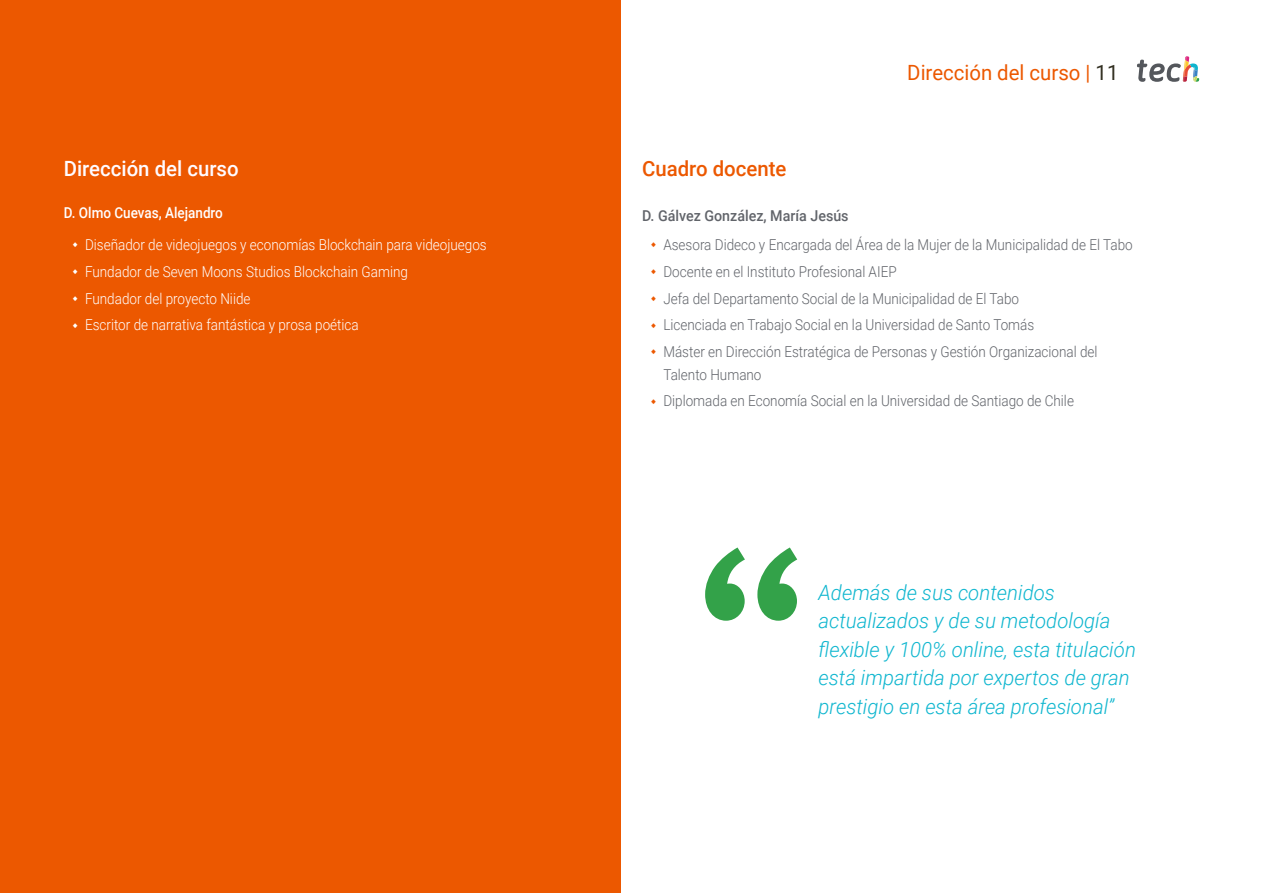
<style>
.page{position:relative;width:1263px;height:893px;background:#fff}
.page>*{position:absolute;margin:0;border:0;box-sizing:border-box;transform-origin:0 0}
.t1{font:italic 300 21px/28.5px "Roboto";color:#0fb6cf}
.t2{font:21px "Roboto";color:#ec5800}
.t3{font:500 21px "Roboto";color:#fffbff}
.t4{font:500 21px "Roboto";color:#ec5800}
.t5{font:300 15px/26.7px "Roboto";color:#61646a;scale:.9 1}
.t6{font:300 15px/26.7px "Roboto";color:#fff;scale:.9 1}
.t7{font:500 15px "Roboto";color:#61646a;scale:.95 1}
.t8{font:500 15px "Roboto";color:#fff;scale:.9 1}
.s1{color:#312e20}
</style>
<div class="page">
<div style="left:0;top:0;width:621px;height:893px;background:#ec5800"></div>
<svg style="left:1137px;top:56px;width:62px;height:26px"></svg>
<svg style="left:705px;top:547px;width:92px;height:74px"></svg>
<h1 class="t3" style="left:64px;top:154px;width:176px">Dirección del curso</h1>
<p class="t8" style="left:64px;top:202px;width:178px">D. Olmo Cuevas, Alejandro</p>
<p class="t6" style="left:85px;top:231px;width:448px">Diseñador de videojuegos y economías Blockchain para videojuegos Fundador de Seven Moons Studios Blockchain Gaming<br>Fundador del proyecto Niide<br>Escritor de narrativa fantástica y prosa poética</p>
<h1 class="t4" style="left:642px;top:154px;width:146px">Cuadro docente</h1>
<h1 class="t2" style="left:907px;top:57px;width:213px">Dirección del curso | <span class="s1">11</span></h1>
<p class="t7" style="left:642px;top:205px;width:219px">D. Gálvez González, María Jesús</p>
<p class="t5" style="left:663px;top:231px;width:523px">Asesora Dideco y Encargada del Área de la Mujer de la Municipalidad de El Tabo Docente en el Instituto Profesional AIEP<br>Jefa del Departamento Social de la Municipalidad de El Tabo<br>Licenciada en Trabajo Social en la Universidad de Santo Tomás<br>Máster en Dirección Estratégica de Personas y Gestión Organizacional del</p>
<p class="t5" style="left:663px;top:360px;width:458px">Talento Humano<br>Diplomada en Economía Social en la Universidad de Santiago de Chile</p>
<h1 class="t1" style="left:818px;top:577px;width:319px">Además de sus contenidos actualizados y de su metodología flexible y 100% online, esta titulación está impartida por expertos de gran prestigio en esta área profesional”</h1>
</div>
